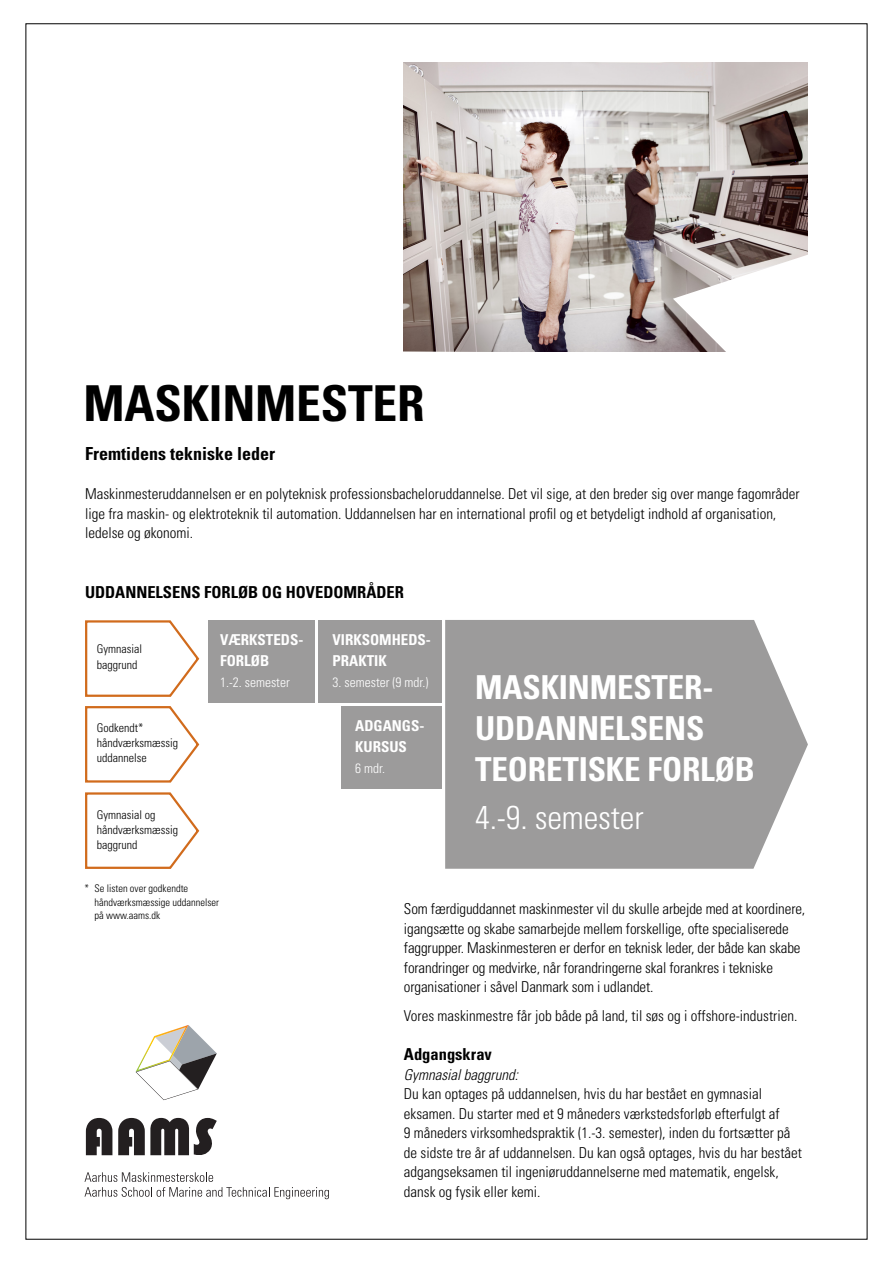
<style>
.page{position:relative;width:893px;height:1263px;background:#fff}
.page>*{position:absolute;margin:0;border:0;box-sizing:border-box;transform-origin:0 0}
.t1{font:700 condensed 49.5px "Univers";letter-spacing:-.005em;color:#000}
.t2{font:700 condensed 33px/41px "Univers";letter-spacing:-.005em;color:#fff}
.t3{font:300 condensed 33px "Univers";letter-spacing:-.005em;color:#fff}
.t4{font:700 condensed 18px "Univers";color:#000}
.t5{font:700 condensed 16.5px "Univers";color:#000}
.t6{font:300 condensed 15px/19.5px "Univers";color:#000}
.t7{font:700 condensed 15px/21px "Univers";color:#fff}
.t8{font:italic 300 condensed 15px "Univers";color:#000}
.t9{font:300 condensed 13.5px "Univers";color:#fff}
.t10{font:300 condensed 12px/15px "Univers";color:#000}
.t11{font:300 condensed 10.5px/13.5px "Univers";color:#000}
</style>
<div class="page">
<svg style="left:85px;top:1172px;width:244px;height:27px"></svg>
<svg style="left:86px;top:1118px;width:26px;height:37px"></svg>
<svg style="left:118px;top:1118px;width:99px;height:38px"></svg>
<svg style="left:136px;top:1025px;width:81px;height:75px"></svg>
<div style="left:209px;top:620px;width:106px;height:83px;background:#9c9b9b"></div>
<div style="left:318px;top:620px;width:124px;height:83px;background:#9c9b9b"></div>
<div style="left:341px;top:706px;width:101px;height:82px;background:#9c9b9b"></div>
<svg style="left:445px;top:620px;width:363px;height:249px;background:#a2a1a1"></svg>
<svg style="left:85px;top:620px;width:115px;height:77px"></svg>
<svg style="left:85px;top:706px;width:115px;height:77px"></svg>
<svg style="left:85px;top:792px;width:115px;height:77px"></svg>
<img style="left:404px;top:63px;width:404px;height:289px">
<svg style="left:673px;top:136px;width:135px;height:216px"></svg>
<h1 class="t1" style="left:83px;top:385px;width:343px">MASKINMESTER</h1>
<p class="t4" style="left:85px;top:447px;width:191px">Fremtidens tekniske leder</p>
<p class="t6" style="left:85px;top:486px;width:716px">Maskinmesteruddannelsen er en polyteknisk professionsbacheloruddannelse. Det vil sige, at den breder sig over mange fagområder lige fra maskin- og elektroteknik til automation. Uddannelsen har en international profil og et betydeligt indhold af organisation, ledelse og økonomi.</p>
<p class="t5" style="left:85px;top:586px;width:320px">UDDANNELSENS FORLØB OG HOVEDOMRÅDER</p>
<p class="t7" style="left:220px;top:631px;width:85px">VÆRKSTEDS-<br>FORLØB</p>
<p class="t9" style="left:220px;top:677px;width:71px">1.-2. semester</p>
<p class="t7" style="left:333px;top:631px;width:100px">VIRKSOMHEDS-<br>PRAKTIK</p>
<p class="t9" style="left:333px;top:677px;width:97px">3. semester (9 mdr.)</p>
<p class="t7" style="left:355px;top:717px;width:71px">ADGANGS-<br>KURSUS</p>
<p class="t9" style="left:355px;top:763px;width:31px">6 mdr.</p>
<p class="t10" style="left:97px;top:641px;width:47px;line-height:16.5px">Gymnasial baggrund</p>
<h2 class="t2" style="left:475px;top:670px;width:281px">MASKINMESTER-<br>UDDANNELSENS<br>TEORETISKE FORLØB</h2>
<h2 class="t3" style="left:475px;top:805px;width:170px">4.-9. semester</h2>
<p class="t10" style="left:97px;top:721px;width:83px">Godkendt* håndværksmæssig uddannelse</p>
<p class="t10" style="left:97px;top:809px;width:83px">Gymnasial og håndværksmæssig baggrund</p>
<p class="t11" style="left:94px;top:883px;width:126px;text-indent:-10px">* Se listen over godkendte håndværksmæssige uddannelser på www.aams.dk</p>
<p class="t6" style="left:404px;top:900px;width:403px">Som færdiguddannet maskinmester vil du skulle arbejde med at koordinere, igangsætte og skabe samarbejde mellem forskellige, ofte specialiserede faggrupper. Maskinmesteren er derfor en teknisk leder, der både kan skabe forandringer og medvirke, når forandringerne skal forankres i tekniske organisationer i såvel Danmark som i udlandet.</p>
<p class="t6" style="left:404px;top:1008px;width:395px">Vores maskinmestre får job både på land, til søs og i offshore-industrien.</p>
<p class="t5" style="left:404px;top:1048px;width:89px">Adgangskrav</p>
<p class="t8" style="left:404px;top:1069px;width:116px">Gymnasial baggrund:</p>
<p class="t6" style="left:404px;top:1086px;width:400px">Du kan optages på uddannelsen, hvis du har bestået en gymnasial eksamen. Du starter med et 9 måneders værkstedsforløb efterfulgt af<br>9 måneders virksomhedspraktik (1.-3. semester), inden du fortsætter på de sidste tre år af uddannelsen. Du kan også optages, hvis du har bestået adgangseksamen til ingeniøruddannelserne med matematik, engelsk, dansk og fysik eller kemi.</p>
</div>
